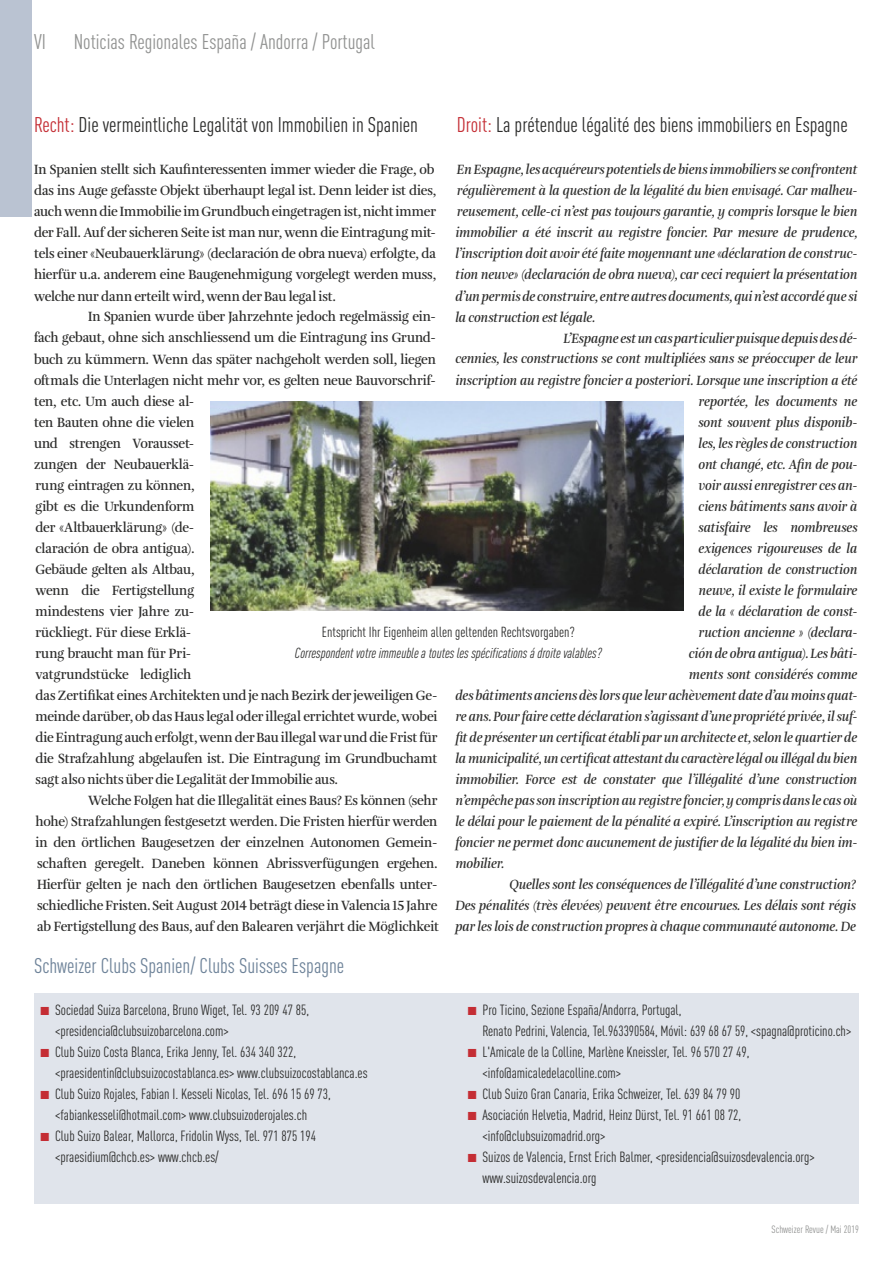
<style>
.page{position:relative;width:893px;height:1263px;background:#fff}
.page>*{position:absolute;margin:0;border:0;box-sizing:border-box;transform-origin:0 0}
.t1{font:condensed 21px "DINOT";color:#2c2c2b}
.t2{font:condensed 21px "DINOT";color:#919291}
.t3{font:condensed 21px "DINOT";color:#6e8399}
.t4{font:condensed 14.7px/21px "DINOT";color:#2c2c2b}
.t5{font:italic condensed 14.4px "DINOT";color:#2c2c2b}
.t6{font:condensed 14.4px "DINOT";color:#2c2c2b}
.t7{font:italic 600 13.8px "Amalia Pro";letter-spacing:-.01em;color:#2c2c2b;scale:.95 1}
.t8{font:600 13.8px/21px "Amalia Pro";letter-spacing:-.015em;color:#2c2c2b;text-align:justify;scale:.95 1}
.t9{font:condensed 10.5px "DINOT";color:#919291}
.s1{color:#c42d34}
</style>
<div class="page">
<div style="left:0;top:0;width:32px;height:216px;background:#bac3d2"></div>
<div style="left:34px;top:993px;width:825px;height:210px;background:#e0e4eb"></div>
<img style="left:210px;top:402px;width:474px;height:208px">
<h1 class="t2" style="left:34px;top:30px;width:13px">VI</h1>
<h1 class="t2" style="left:74px;top:30px;width:303px">Noticias Regionales España / Andorra / Portugal</h1>
<h1 class="t1" style="left:34px;top:113px;width:386px"><span class="s1">Recht:</span> Die vermeintliche Legalität von Immobilien in Spanien</h1>
<p class="t8" style="left:34px;top:160px;width:425px">In Spanien stellt sich Kaufinteressenten immer wieder die Frage, ob das ins Auge gefasste Objekt überhaupt legal ist. Denn leider ist dies, auch wenn die Immobilie im Grundbuch eingetragen ist, nicht immer der Fall. Auf der sicheren Seite ist man nur, wenn die Eintragung mit&shy;tels einer «Neubauerklärung» (declaración de obra nueva) erfolgte, da hierfür u.a. anderem eine Baugenehmigung vorgelegt werden muss, welche nur dann erteilt wird, wenn der Bau legal ist.</p>
<p class="t8" style="left:34px;top:307px;width:426px;text-align:left;text-indent:54px">In Spanien wurde über Jahrzehnte jedoch regelmässig ein&shy;fach gebaut, ohne sich anschliessend um die Eintragung ins Grund&shy;buch zu kümmern. Wenn das später nachgeholt werden soll, liegen oftmals die Unterlagen nicht mehr vor, es gelten neue Bauvorschrif&shy;ten, etc. Um auch diese al-<br>ten Bauten ohne die vielen<br>und strengen Vorausset-<br>zungen der Neubauerklä-<br>rung eintragen zu können,<br>gibt es die Urkundenform<br>der «Altbauerklärung» (de-<br>claración de obra antigua).<br>Gebäude gelten als Altbau,<br>wenn die Fertigstellung<br>mindestens vier Jahre zu-<br>rückliegt. Für diese Erklä-<br>rung braucht man für Pri-<br>vatgrundstücke lediglich<br>das Zertifikat eines Architekten und je nach Bezirk der jeweiligen Ge&shy;meinde darüber, ob das Haus legal oder illegal errichtet wurde, wobei die Eintragung auch erfolgt, wenn der Bau illegal war und die Frist für die Strafzahlung abgelaufen ist. Die Eintragung im Grundbuchamt sagt also nichts über die Legalität der Immobilie aus.</p>
<p class="t8" style="left:36px;top:790px;width:426px;text-indent:53px">Welche Folgen hat die Illegalität eines Baus? Es können (sehr hohe) Strafzahlungen festgesetzt werden. Die Fristen hierfür werden in den örtlichen Baugesetzen der einzelnen Autonomen Gemein&shy;schaften geregelt. Daneben können Abrissverfügungen ergehen.<br>Hierfür gelten je nach den örtlichen Baugesetzen ebenfalls unter&shy;schiedliche Fristen. Seit August 2014 beträgt diese in Valencia 15 Jahre ab Fertigstellung des Baus, auf den Balearen verjährt die Möglichkeit</p>
<h1 class="t1" style="left:457px;top:113px;width:392px"><span class="s1">Droit:</span> La prétendue légalité des biens immobiliers en Espagne</h1>
<p class="t7" style="left:457px;top:161px;width:423px">En Espagne, les acquéreurs potentiels de biens immobiliers se confrontent</p>
<p class="t7" style="left:457px;top:182px;width:423px">régulièrement à la question de la légalité du bien envisagé. Car malheu-</p>
<p class="t7" style="left:457px;top:203px;width:423px">reusement, celle-ci n’est pas toujours garantie, y compris lorsque le bien</p>
<p class="t7" style="left:455px;top:224px;width:425px">immobilier a été inscrit au registre foncier. Par mesure de prudence,</p>
<p class="t7" style="left:455px;top:245px;width:425px">l’inscription doit avoir été faite moyennant une «déclaration de construc-</p>
<p class="t7" style="left:455px;top:266px;width:425px">tion neuve» (declaración de obra nueva), car ceci requiert la présentation</p>
<p class="t7" style="left:455px;top:287px;width:425px">d’un permis de construire, entre autres documents, qui n’est accordé que si</p>
<p class="t7" style="left:455px;top:308px;width:149px">la construction est légale.</p>
<p class="t7" style="left:563px;top:329px;width:311px">L’Espagne est un cas particulier puisque depuis des dé-</p>
<p class="t7" style="left:455px;top:350px;width:425px">cennies, les constructions se cont multipliées sans se préoccuper de leur</p>
<p class="t7" style="left:455px;top:371px;width:425px">inscription au registre foncier a posteriori. Lorsque une inscription a été</p>
<p class="t7" style="left:699px;top:392px;width:169px">reportée, les documents ne</p>
<p class="t7" style="left:699px;top:413px;width:169px">sont souvent plus disponib-</p>
<p class="t7" style="left:699px;top:434px;width:169px">les, les règles de construction</p>
<p class="t7" style="left:699px;top:455px;width:169px">ont changé, etc. Afin de pou-</p>
<p class="t7" style="left:699px;top:476px;width:169px">voir aussi enregistrer ces an-</p>
<p class="t7" style="left:699px;top:497px;width:169px">ciens bâtiments sans avoir à</p>
<p class="t7" style="left:699px;top:518px;width:169px">satisfaire les nombreuses</p>
<p class="t7" style="left:699px;top:539px;width:169px">exigences rigoureuses de la</p>
<p class="t7" style="left:699px;top:560px;width:169px">déclaration de construction</p>
<p class="t7" style="left:699px;top:581px;width:169px">neuve, il existe le formulaire</p>
<p class="t7" style="left:699px;top:602px;width:169px">de la « déclaration de const-</p>
<p class="t7" style="left:699px;top:623px;width:169px">ruction ancienne » (declara-</p>
<p class="t7" style="left:689px;top:644px;width:179px">ción de obra antigua). Les bâti-</p>
<p class="t7" style="left:689px;top:665px;width:179px">ments sont considérés comme</p>
<p class="t7" style="left:455px;top:686px;width:425px">des bâtiments anciens dès lors que leur achèvement date d’au moins quat-</p>
<p class="t7" style="left:455px;top:707px;width:425px">re ans. Pour faire cette déclaration s’agissant d’une propriété privée, il suf-</p>
<p class="t7" style="left:455px;top:728px;width:425px">fit de présenter un certificat établi par un architecte et, selon le quartier de</p>
<p class="t7" style="left:455px;top:749px;width:425px">la municipalité, un certificat attestant du caractère légal ou illégal du bien</p>
<p class="t7" style="left:455px;top:770px;width:425px">immobilier. Force est de constater que l’illégalité d’une construction</p>
<p class="t7" style="left:455px;top:791px;width:425px">n’empêche pas son inscription au registre foncier, y compris dans le cas où</p>
<p class="t7" style="left:455px;top:812px;width:425px">le délai pour le paiement de la pénalité a expiré. L’inscription au registre</p>
<p class="t7" style="left:455px;top:833px;width:425px">foncier ne permet donc aucunement de justifier de la légalité du bien im-</p>
<p class="t7" style="left:455px;top:854px;width:53px">mobilier.</p>
<p class="t7" style="left:509px;top:875px;width:366px">Quelles sont les conséquences de l’illégalité d’une construction?</p>
<p class="t7" style="left:455px;top:896px;width:423px">Des pénalités (très élevées) peuvent être encourues. Les délais sont régis</p>
<p class="t7" style="left:455px;top:917px;width:423px">par les lois de construction propres à chaque communauté autonome. De</p>
<p class="t6" style="left:322px;top:623px;width:254px">Entspricht Ihr Eigenheim allen geltenden Rechtsvorgaben?</p>
<p class="t5" style="left:295px;top:644px;width:308px">Correspondent votre immeuble a toutes les spécifications á droite valables?</p>
<h1 class="t3" style="left:34px;top:953px;width:312px">Schweizer Clubs Spanien/ Clubs Suisses Espagne</h1>
<p class="t4" style="left:55px;top:999px;width:255px;text-indent:-15px"><span class="s1">■</span> Sociedad Suiza Barcelona, Bruno Wiget, Tel. 93 209 47 85, &lt;presidencia@clubsuizobarcelona.com&gt;</p>
<p class="t4" style="left:55px;top:1041px;width:314px;text-indent:-15px"><span class="s1">■</span> Club Suizo Costa Blanca, Erika Jenny, Tel. 634 340 322, &lt;praesidentin@clubsuizocostablanca.es&gt; www.clubsuizocostablanca.es</p>
<p class="t4" style="left:55px;top:1083px;width:277px;text-indent:-15px"><span class="s1">■</span> Club Suizo Rojales, Fabian I. Kesseli Nicolas, Tel. 696 15 69 73, &lt;fabiankesseli@hotmail.com&gt; www.clubsuizoderojales.ch</p>
<p class="t4" style="left:55px;top:1125px;width:263px;text-indent:-15px"><span class="s1">■</span> Club Suizo Balear, Mallorca, Fridolin Wyss, Tel. 971 875 194 &lt;praesidium@chcb.es&gt; www.chcb.es/</p>
<p class="t4" style="left:482px;top:999px;width:370px;text-indent:-15px"><span class="s1">■</span> Pro Ticino, Sezione España/Andorra, Portugal,<br>Renato Pedrini, Valencia, Tel.963390584, Móvil: 639 68 67 59, &lt;spagna@proticino.ch&gt;</p>
<p class="t4" style="left:482px;top:1041px;width:269px;text-indent:-15px"><span class="s1">■</span> L'Amicale de la Colline, Marlène Kneissler, Tel. 96 570 27 49, &lt;info@amicaledelacolline.com&gt;</p>
<p class="t4" style="left:468px;top:1083px;width:274px"><span class="s1">■</span> Club Suizo Gran Canaria, Erika Schweizer, Tel. 639 84 79 90</p>
<p class="t4" style="left:482px;top:1104px;width:260px;text-indent:-15px"><span class="s1">■</span> Asociación Helvetia, Madrid, Heinz Dürst, Tel. 91 661 08 72, &lt;info@clubsuizomadrid.org&gt;</p>
<p class="t4" style="left:482px;top:1146px;width:334px;text-indent:-15px"><span class="s1">■</span> Suizos de Valencia, Ernst Erich Balmer, &lt;presidencia@suizosdevalencia.org&gt; www.suizosdevalencia.org</p>
<p class="t9" style="left:772px;top:1223px;width:89px">Schweizer Revue / Mai 2019</p>
</div>
